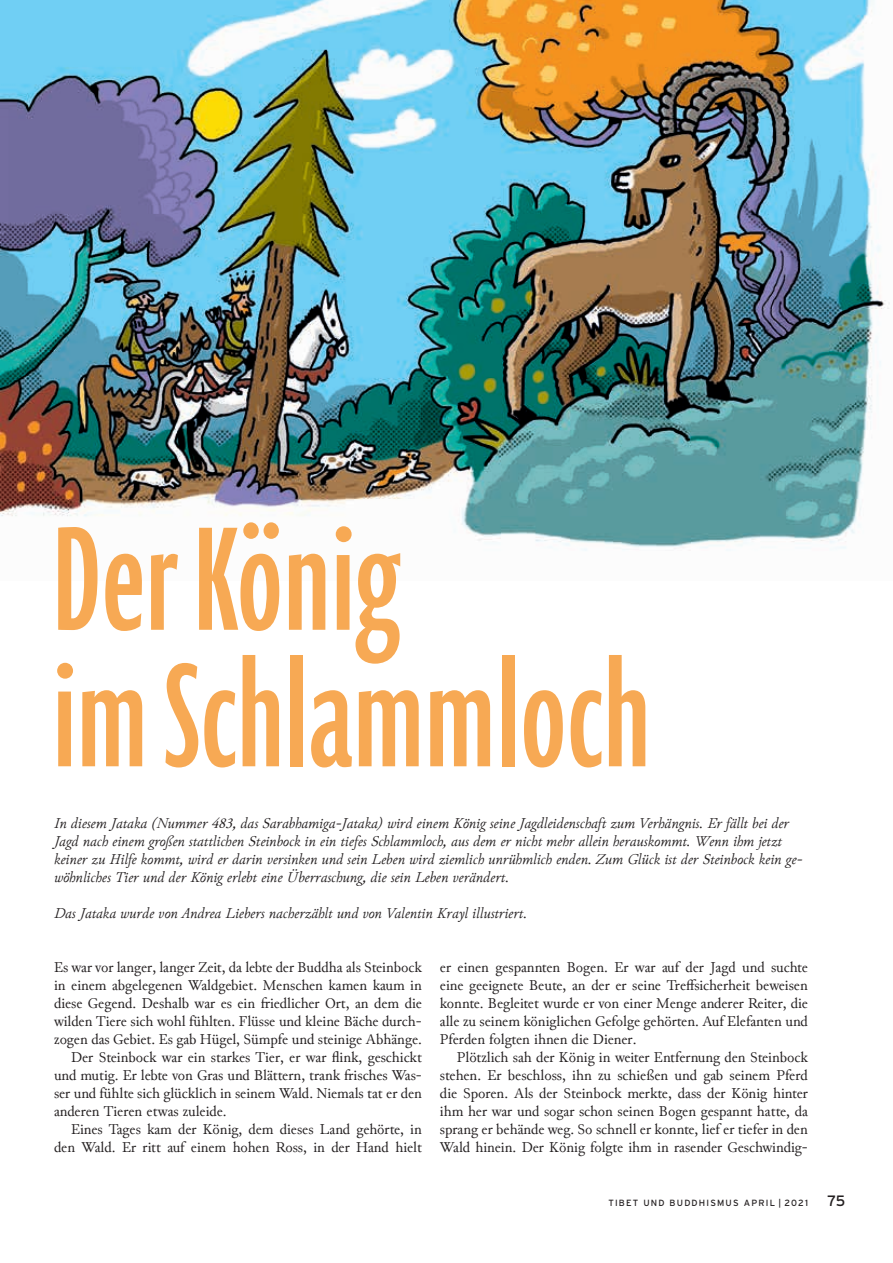
<style>
.page{position:relative;width:893px;height:1263px;background:#fff}
.page>*{position:absolute;margin:0;border:0;box-sizing:border-box;transform-origin:0 0}
.t1{font:150px/136.5px "Prenton RP Ultra Cond";letter-spacing:.02em;color:#f7a954}
.t2{font:15px/18px "Junicode";color:#231f20;text-align:justify}
.t3{font:italic 15px/18px "Junicode";color:#231f20}
.t4{font:15px "Interstate";color:#231f20}
.t5{font:9px "Interstate";letter-spacing:.13em;color:#231f20}
</style>
<div class="page">
<img style="left:0;top:0;width:890px;height:551px">
<h1 class="t1" style="left:54px;top:508px;width:597px">Der König<br>im Schlammloch</h1>
<p class="t3" style="left:54px;top:814px;width:750px">In diesem Jataka (Nummer 483, das Sarabhamiga-Jataka) wird einem König seine Jagdleidenschaft zum Verhängnis. Er fällt bei der Jagd nach einem großen stattlichen Steinbock in ein tiefes Schlammloch, aus dem er nicht mehr allein herauskommt. Wenn ihm jetzt keiner zu Hilfe kommt, wird er darin versinken und sein Leben wird ziemlich unrühmlich enden. Zum Glück ist der Steinbock kein ge&shy;wöhnliches Tier und der König erlebt eine Überraschung, die sein Leben verändert.</p>
<p class="t3" style="left:54px;top:904px;width:475px">Das Jataka wurde von Andrea Liebers nacherzählt und von Valentin Krayl illustriert.</p>
<p class="t2" style="left:54px;top:958px;width:369px">Es war vor langer, langer Zeit, da lebte der Buddha als Steinbock</p>
<p class="t2" style="left:54px;top:976px;width:369px">in einem abgelegenen Waldgebiet. Menschen kamen kaum in</p>
<p class="t2" style="left:54px;top:994px;width:369px">diese Gegend. Deshalb war es ein friedlicher Ort, an dem die</p>
<p class="t2" style="left:54px;top:1012px;width:369px">wilden Tiere sich wohl fühlten. Flüsse und kleine Bäche durch-</p>
<p class="t2" style="left:54px;top:1030px;width:369px">zogen das Gebiet. Es gab Hügel, Sümpfe und steinige Abhänge.</p>
<p class="t2" style="left:71px;top:1048px;width:352px">Der Steinbock war ein starkes Tier, er war flink, geschickt</p>
<p class="t2" style="left:54px;top:1066px;width:369px">und mutig. Er lebte von Gras und Blättern, trank frisches Was-</p>
<p class="t2" style="left:54px;top:1084px;width:369px">ser und fühlte sich glücklich in seinem Wald. Niemals tat er den</p>
<p class="t2" style="left:54px;top:1102px;width:174px">anderen Tieren etwas zuleide.</p>
<p class="t2" style="left:71px;top:1120px;width:352px">Eines Tages kam der König, dem dieses Land gehörte, in</p>
<p class="t2" style="left:54px;top:1138px;width:369px">den Wald. Er ritt auf einem hohen Ross, in der Hand hielt</p>
<p class="t2" style="left:440px;top:958px;width:369px">er einen gespannten Bogen. Er war auf der Jagd und suchte eine geeignete Beute, an der er seine Treffsicherheit beweisen konnte. Begleitet wurde er von einer Menge anderer Reiter, die alle zu seinem königlichen Gefolge gehörten. Auf Elefanten und Pferden folgten ihnen die Diener.</p>
<p class="t2" style="left:440px;top:1048px;width:369px;text-indent:17px">Plötzlich sah der König in weiter Entfernung den Steinbock stehen. Er beschloss, ihn zu schießen und gab seinem Pferd die Sporen. Als der Steinbock merkte, dass der König hinter ihm her war und sogar schon seinen Bogen gespannt hatte, da sprang er behände weg. So schnell er konnte, lief er tiefer in den Wald hinein. Der König folgte ihm in rasender Geschwindig-</p>
<p class="t5" style="left:608px;top:1198px;width:201px">TIBET UND BUDDHISMUS APRIL | 2021</p>
<p class="t4" style="left:827px;top:1193px;width:19px">75</p>
</div>
